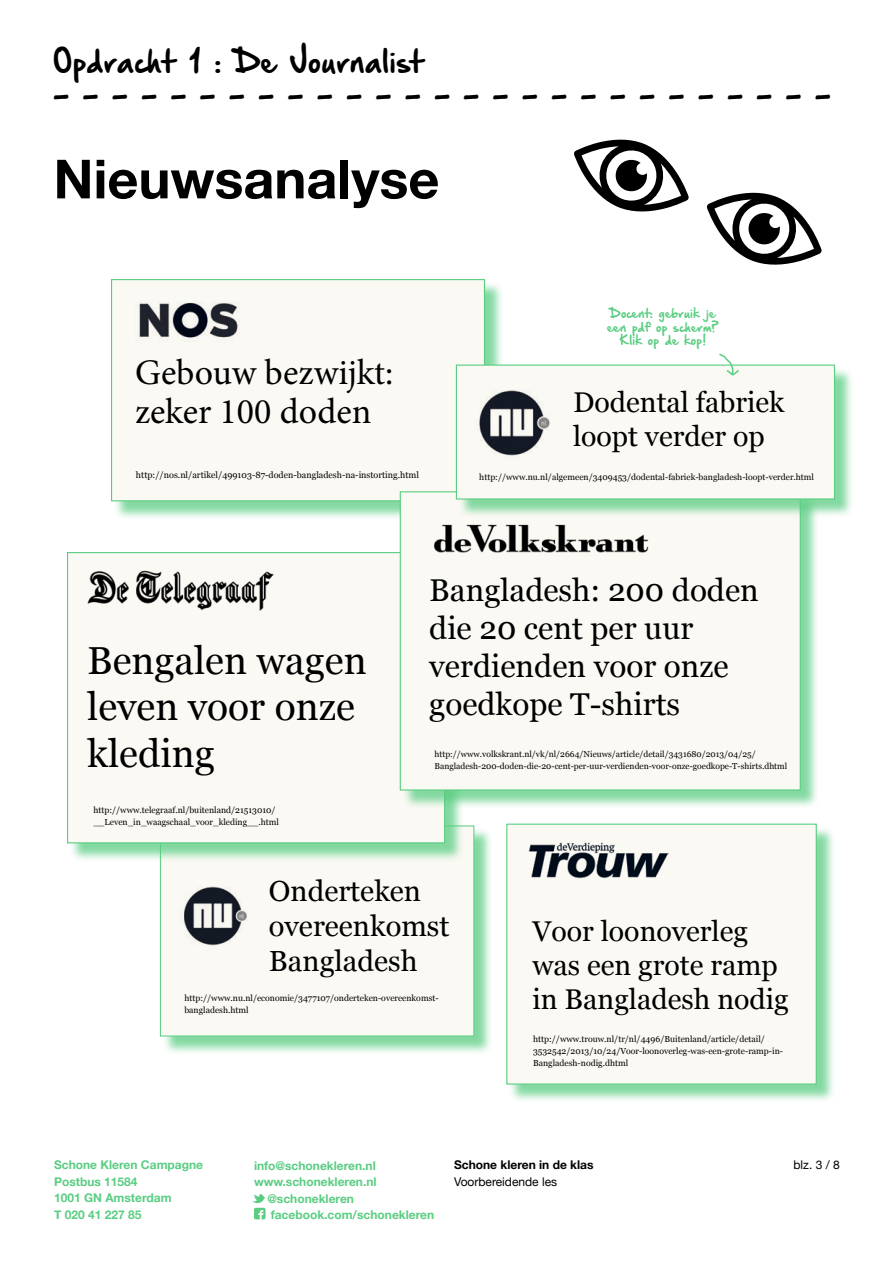
<style>
.page{position:relative;width:893px;height:1263px;background:#fff}
.page>*{position:absolute;margin:0;border:0;box-sizing:border-box;transform-origin:0 0}
.t1{font:700 54px "Helvetica Neue";color:#000}
.t2{font:39px "Georgia";color:#000}
.t3{font:36px "Minion Pro";color:#000}
.t4{font:31.5px "Georgia";color:#000}
.t5{font:29.1px "Georgia";color:#000}
.t6{font:28.5px/34.2px "Georgia";color:#000}
.t7{font:27px "Hand Of Sean Demo";color:#000}
.t8{font:700 12px/16.5px "Helvetica Neue";color:#5acd82}
.t9{font:12px "Helvetica Neue";color:#000}
.t10{font:700 12px "Helvetica Neue";color:#000}
.t11{font:11.25px/13.5px "Hand Of Sean Demo";color:#5acd82;text-align:center}
.t12{font:9px "Georgia";color:#000}
.t13{font:8.7px/12px "Georgia";color:#000}
.t14{font:8.55px/12px "Georgia";color:#000}
</style>
<div class="page">
<svg style="left:252px;top:1194px;width:14px;height:25px"></svg>
<div style="left:113px;top:281px;width:391px;height:239px;background:#5acd82;opacity:.75"></div>
<div style="left:111px;top:279px;width:375px;height:223px;background:#faf9f4"></div>
<img style="left:136px;top:290px;width:106px;height:60px">
<div style="left:162px;top:828px;width:331px;height:227px;background:#5acd82;opacity:.75"></div>
<div style="left:160px;top:825px;width:314px;height:211px;background:#faf9f4;border:1px solid #5acd82"></div>
<img style="left:184px;top:886px;width:63px;height:60px">
<div style="left:69px;top:554px;width:395px;height:308px;background:#5acd82;opacity:.75"></div>
<div style="left:67px;top:552px;width:378px;height:291px;background:#faf9f4;border:1px solid #5acd82"></div>
<img style="left:87px;top:570px;width:187px;height:41px">
<div style="left:402px;top:493px;width:417px;height:316px;background:#5acd82;opacity:.75"></div>
<div style="left:400px;top:491px;width:401px;height:299px;background:#faf9f4;border:1px solid #5acd82"></div>
<img style="left:433px;top:524px;width:216px;height:29px">
<div style="left:458px;top:367px;width:396px;height:151px;background:#5acd82;opacity:.75"></div>
<div style="left:456px;top:364px;width:379px;height:136px;background:#faf9f4;border:1px solid #5acd82"></div>
<img style="left:479px;top:390px;width:71px;height:66px">
<div style="left:508px;top:826px;width:327px;height:277px;background:#5acd82;opacity:.75"></div>
<div style="left:506px;top:824px;width:311px;height:261px;background:#faf9f4;border:1px solid #5acd82"></div>
<img style="left:528px;top:842px;width:141px;height:37px">
<svg style="left:717px;top:353px;width:24px;height:23px"></svg>
<svg style="left:574px;top:139px;width:115px;height:73px"></svg>
<svg style="left:707px;top:192px;width:115px;height:73px"></svg>
<p class="t7" style="left:53px;top:48px;width:371px">Opdracht 1 : De Journalist</p>
<p class="t7" style="left:53px;top:80px;width:779px">- - - - - - - - - - - - - - - - - - - - - - - - - - -</p>
<p class="t1" style="left:53px;top:137px;width:387px">Nieuwsanalyse</p>
<p class="t3" style="left:135px;top:348px;width:260px">Gebouw bezwijkt:</p>
<p class="t3" style="left:135px;top:387px;width:238px">zeker 100 doden</p>
<p class="t12" style="left:136px;top:468px;width:285px">http://nos.nl/artikel/499103-87-doden-bangladesh-na-instorting.html</p>
<p class="t11" style="left:607px;top:308px;width:113px">Docent: gebruik je een pdf op scherm?<br>Klik op de kop!</p>
<p class="t6" style="left:573px;top:384px;width:213px">Dodental fabriek</p>
<p class="t6" style="left:573px;top:418px;width:193px">loopt verder op</p>
<p class="t13" style="left:479px;top:471px;width:336px">http://www.nu.nl/algemeen/3409453/dodental-fabriek-bangladesh-loopt-verder.html</p>
<p class="t2" style="left:87px;top:632px;width:281px">Bengalen wagen</p>
<p class="t2" style="left:87px;top:678px;width:269px">leven voor onze</p>
<p class="t2" style="left:87px;top:725px;width:129px">kleding</p>
<p class="t13" style="left:93px;top:803px;width:187px">http://www.telegraaf.nl/buitenland/21513010/ __Leven_in_waagschaal_voor_kleding__.html</p>
<p class="t4" style="left:429px;top:568px;width:331px">Bangladesh: 200 doden</p>
<p class="t4" style="left:429px;top:605px;width:266px">die 20 cent per uur</p>
<p class="t4" style="left:429px;top:643px;width:301px">verdienden voor onze</p>
<p class="t4" style="left:429px;top:681px;width:252px">goedkope T-shirts</p>
<p class="t14" style="left:434px;top:747px;width:354px">http://www.volkskrant.nl/vk/nl/2664/Nieuws/article/detail/3431680/2013/04/25/<br>Bangladesh-200-doden-die-20-cent-per-uur-verdienden-voor-onze-goedkope-T-shirts.dhtml</p>
<p class="t5" style="left:269px;top:870px;width:154px">Onderteken</p>
<p class="t5" style="left:269px;top:905px;width:182px">overeenkomst</p>
<p class="t5" style="left:269px;top:940px;width:150px">Bangladesh</p>
<p class="t13" style="left:184px;top:991px;width:256px">http://www.nu.nl/economie/3477107/onderteken-overeenkomst&shy;bangladesh.html</p>
<p class="t6" style="left:532px;top:912px;width:258px">Voor loonoverleg was een grote ramp in Bangladesh nodig</p>
<p class="t13" style="left:533px;top:1032px;width:252px">http://www.trouw.nl/tr/nl/4496/Buitenland/article/detail/<br>3532542/2013/10/24/Voor-loonoverleg-was-een-grote-ramp-in-<br>Bangladesh-nodig.dhtml</p>
<h3 class="t8" style="left:54px;top:1157px;width:151px">Schone Kleren Campagne</h3>
<h3 class="t9" style="left:793px;top:1156px;width:48px">blz. 3 / 8</h3>
<h3 class="t8" style="left:54px;top:1173px;width:119px">Postbus 11584<br>1001 GN Amsterdam<br>T 020 41 227 85</h3>
<h3 class="t10" style="left:454px;top:1155px;width:141px">Schone kleren in de klas</h3>
<h3 class="t9" style="left:454px;top:1173px;width:105px">Voorbereidende les</h3>
<h3 class="t8" style="left:254px;top:1157px;width:123px">info@schonekleren.nl</h3>
<h3 class="t8" style="left:254px;top:1174px;width:124px">www.schonekleren.nl</h3>
<h3 class="t8" style="left:267px;top:1190px;width:88px">@schonekleren</h3>
<h3 class="t8" style="left:271px;top:1207px;width:165px">facebook.com/schonekleren</h3>
</div>
